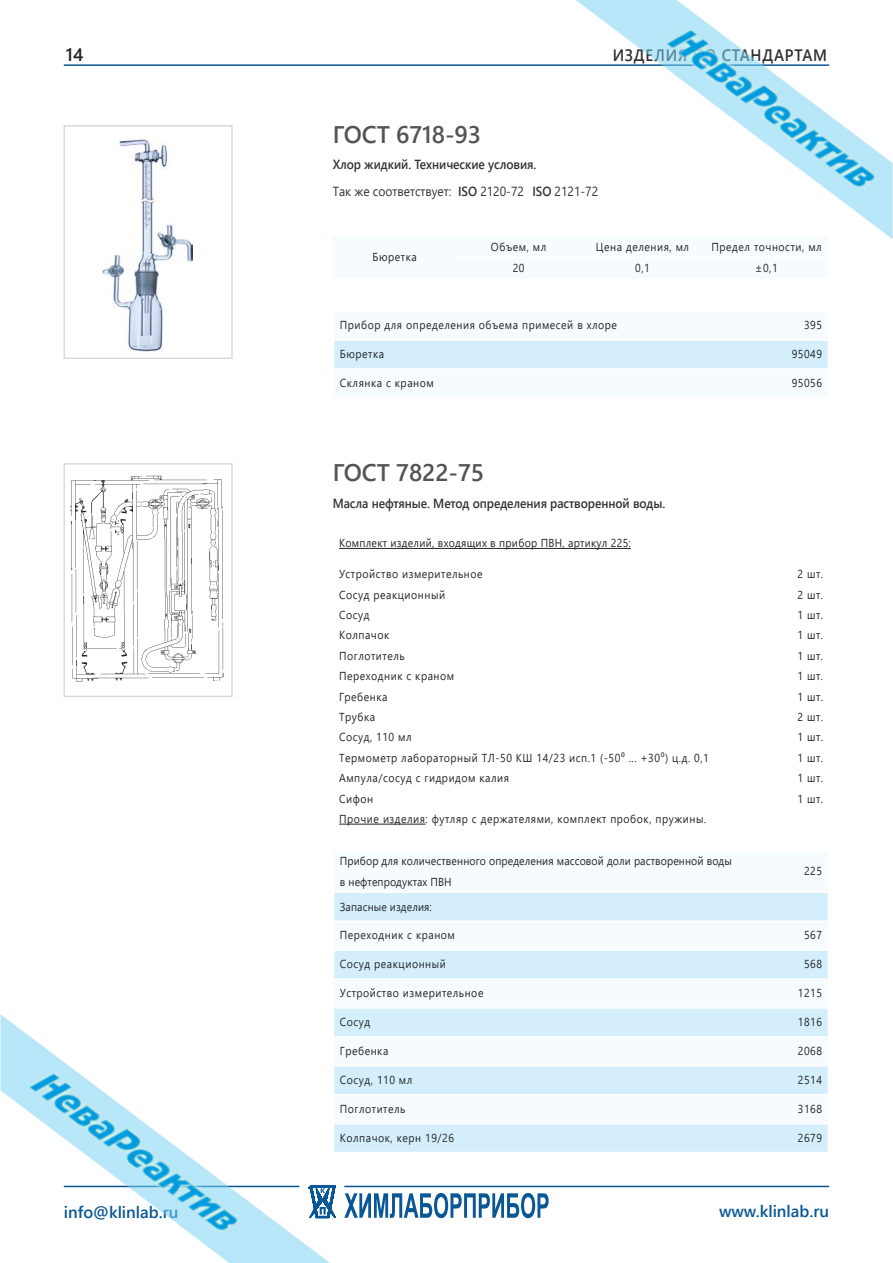
<style>
.page{position:relative;width:893px;height:1263px;background:#fff}
.page>*{position:absolute;margin:0;border:0;box-sizing:border-box;transform-origin:0 0}
.оглавление_гост{font:600 24px "Segoe UI";letter-spacing:-.005em;color:#525455}
.t1{font:600 18px "Segoe UI";color:#212526}
.t2{font:600 16.5px "Segoe UI";color:#095796}
.t3{font:600 16.5px "Segoe UI";letter-spacing:.05em;color:#2f3031;scale:.91 1}
.t4{font:600 13.2px "Segoe UI";letter-spacing:-.005em;color:#303233;scale:.91 1}
.оглавление_гост-2{font:13.2px "Segoe UI";color:#303233;scale:.91 1}
.t5{font:11.55px "Segoe UI";letter-spacing:.05em;color:#212526;scale:.91 1}
.t6{font:11.55px/21px "Segoe UI";letter-spacing:.01em;color:#212526;scale:.91 1}
.t7{font:11.55px "Segoe UI";letter-spacing:.025em;color:#212526;scale:.91 1}
.s1{font-weight:600}
</style>
<div class="page">
<img style="left:0;top:0;width:893px;height:1263px">
<h2 class="t1" style="left:66px;top:38px;width:19px">14</h2>
<h3 class="t3" style="left:613px;top:40px;width:237px">ИЗДЕЛИЯ ПО СТАНДАРТАМ</h3>
<p class="оглавление_гост" style="left:333px;top:112px;width:150px">ГОСТ 6718-93</p>
<p class="t4" style="left:333px;top:152px;width:225px">Хлор жидкий. Технические условия.</p>
<p class="оглавление_гост-2" style="left:333px;top:179px;width:132px">Так же соответствует:</p>
<p class="оглавление_гост-2" style="left:458px;top:178px;width:74px"><span class="s1">ISO</span> 2120-72</p>
<p class="оглавление_гост-2" style="left:532px;top:178px;width:74px"><span class="s1">ISO</span> 2121-72</p>
<p class="t5" style="left:373px;top:246px;width:50px">Бюретка</p>
<p class="t5" style="left:491px;top:236px;width:62px">Объем, мл</p>
<p class="t5" style="left:596px;top:236px;width:104px">Цена деления, мл</p>
<p class="t5" style="left:712px;top:236px;width:123px">Предел точности, мл</p>
<p class="t5" style="left:513px;top:257px;width:15px">20</p>
<p class="t5" style="left:635px;top:257px;width:18px">0,1</p>
<p class="t5" style="left:755px;top:257px;width:26px">±0,1</p>
<p class="t5" style="left:340px;top:314px;width:306px">Прибор для определения объема примесей в хлоре</p>
<p class="t5" style="left:804px;top:314px;width:21px">395</p>
<p class="t5" style="left:340px;top:343px;width:50px">Бюретка</p>
<p class="t5" style="left:792px;top:343px;width:35px">95049</p>
<p class="t5" style="left:340px;top:372px;width:105px">Склянка с краном</p>
<p class="t5" style="left:792px;top:372px;width:35px">95056</p>
<p class="оглавление_гост" style="left:333px;top:450px;width:153px">ГОСТ 7822-75</p>
<p class="t4" style="left:333px;top:490px;width:367px">Масла нефтяные. Метод определения растворенной воды.</p>
<p class="t7" style="left:339px;top:532px;width:322px">Комплект изделий, входящих в прибор ПВН, артикул 225:</p>
<p class="t5" style="left:339px;top:563px;width:159px">Устройство измерительное</p>
<p class="t5" style="left:798px;top:563px;width:30px">2 шт.</p>
<p class="t5" style="left:339px;top:584px;width:118px">Сосуд реакционный</p>
<p class="t5" style="left:798px;top:584px;width:30px">2 шт.</p>
<p class="t5" style="left:339px;top:604px;width:35px">Сосуд</p>
<p class="t5" style="left:798px;top:604px;width:30px">1 шт.</p>
<p class="t5" style="left:339px;top:624px;width:57px">Колпачок</p>
<p class="t5" style="left:798px;top:624px;width:30px">1 шт.</p>
<p class="t5" style="left:339px;top:645px;width:74px">Поглотитель</p>
<p class="t5" style="left:798px;top:645px;width:30px">1 шт.</p>
<p class="t5" style="left:339px;top:665px;width:128px">Переходник с краном</p>
<p class="t5" style="left:798px;top:665px;width:30px">1 шт.</p>
<p class="t5" style="left:339px;top:686px;width:55px">Гребенка</p>
<p class="t5" style="left:798px;top:686px;width:30px">1 шт.</p>
<p class="t5" style="left:339px;top:706px;width:41px">Трубка</p>
<p class="t5" style="left:798px;top:706px;width:30px">2 шт.</p>
<p class="t5" style="left:339px;top:726px;width:81px">Сосуд, 110 мл</p>
<p class="t5" style="left:798px;top:726px;width:30px">1 шт.</p>
<p class="t5" style="left:339px;top:747px;width:408px">Термометр лабораторный ТЛ-50 КШ 14/23 исп.1 (-50⁰ ... +30⁰) ц.д. 0,1</p>
<p class="t5" style="left:798px;top:747px;width:30px">1 шт.</p>
<p class="t5" style="left:339px;top:767px;width:188px">Ампула/сосуд с гидридом калия</p>
<p class="t5" style="left:798px;top:767px;width:30px">1 шт.</p>
<p class="t5" style="left:339px;top:788px;width:39px">Сифон</p>
<p class="t5" style="left:798px;top:788px;width:30px">1 шт.</p>
<p class="t5" style="left:339px;top:808px;width:405px">Прочие изделия: футляр с держателями, комплект пробок, пружины.</p>
<p class="t6" style="left:340px;top:849px;width:432px">Прибор для количественного определения массовой доли растворенной воды в нефтепродуктах ПВН</p>
<p class="t5" style="left:804px;top:860px;width:21px">225</p>
<p class="t6" style="left:340px;top:895px;width:103px">Запасные изделия:</p>
<p class="t5" style="left:340px;top:924px;width:128px">Переходник с краном</p>
<p class="t5" style="left:804px;top:924px;width:21px">567</p>
<p class="t5" style="left:340px;top:953px;width:118px">Сосуд реакционный</p>
<p class="t5" style="left:804px;top:953px;width:21px">568</p>
<p class="t5" style="left:340px;top:982px;width:159px">Устройство измерительное</p>
<p class="t5" style="left:798px;top:982px;width:28px">1215</p>
<p class="t5" style="left:340px;top:1011px;width:35px">Сосуд</p>
<p class="t5" style="left:798px;top:1011px;width:28px">1816</p>
<p class="t5" style="left:340px;top:1040px;width:55px">Гребенка</p>
<p class="t5" style="left:798px;top:1040px;width:28px">2068</p>
<p class="t5" style="left:340px;top:1069px;width:81px">Сосуд, 110 мл</p>
<p class="t5" style="left:798px;top:1069px;width:28px">2514</p>
<p class="t5" style="left:340px;top:1098px;width:74px">Поглотитель</p>
<p class="t5" style="left:798px;top:1098px;width:28px">3168</p>
<p class="t5" style="left:340px;top:1127px;width:127px">Колпачок, керн 19/26</p>
<p class="t5" style="left:798px;top:1127px;width:28px">2679</p>
<h3 class="t2" style="left:64px;top:1197px;width:116px">info@klinlab.ru</h3>
<h3 class="t2" style="left:719px;top:1196px;width:112px">www.klinlab.ru</h3>
</div>
